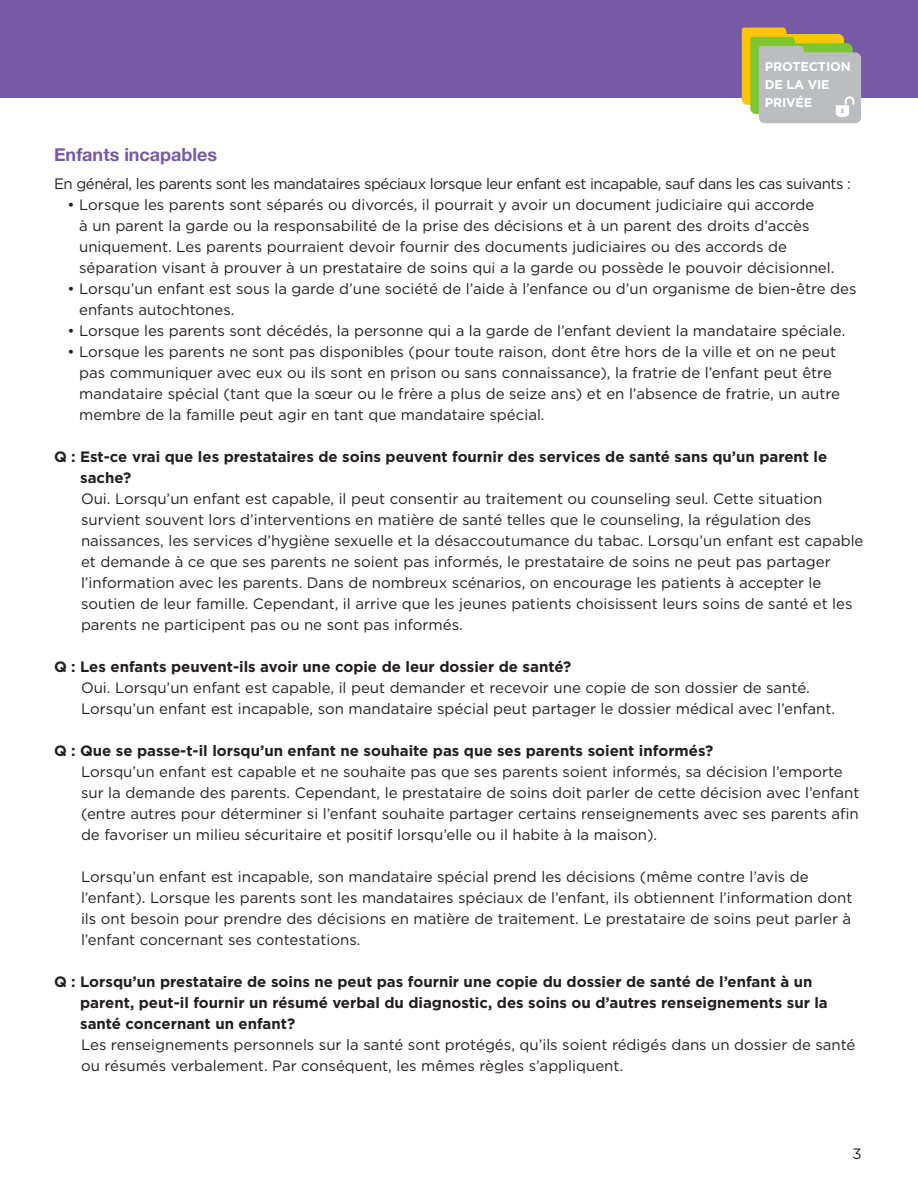
<style>
.page{position:relative;width:918px;height:1188px;background:#fff}
.page>*{position:absolute;margin:0;border:0;box-sizing:border-box;transform-origin:0 0}
.sub_head{font:700 18px "Helvetica Neue";color:#775aa6}
.Change_body_text{font:15px/21px "Gotham";color:#231f20}
.Change_body_text-2{font:700 15px/21px "Gotham";color:#231f20}
.Change_body_text-3{font:15px "Gotham";letter-spacing:-.03em;color:#231f20}
.CF_body_text{font:700 12.6px "Gotham";letter-spacing:-.01em;color:#fff}
</style>
<div class="page">
<div style="left:0;top:0;width:918px;height:97px;background:#775aa6"></div>
<svg style="left:742px;top:28px;width:119px;height:95px;background:#babb96"></svg>
<p class="CF_body_text" style="left:765px;top:59px;width:87px">PROTECTION</p>
<p class="CF_body_text" style="left:765px;top:77px;width:66px">DE LA VIE</p>
<p class="CF_body_text" style="left:765px;top:94px;width:49px">PRIVÉE</p>
<p class="sub_head" style="left:54px;top:141px;width:165px">Enfants incapables</p>
<p class="Change_body_text-3" style="left:54px;top:174px;width:799px">En général, les parents sont les mandataires spéciaux lorsque leur enfant est incapable, sauf dans les cas suivants :</p>
<p class="Change_body_text" style="left:79px;top:194px;width:757px;text-indent:-12px">• Lorsque les parents sont séparés ou divorcés, il pourrait y avoir un document judiciaire qui accorde<br>à un parent la garde ou la responsabilité de la prise des décisions et à un parent des droits d’accès uniquement. Les parents pourraient devoir fournir des documents judiciaires ou des accords de séparation visant à prouver à un prestataire de soins qui a la garde ou possède le pouvoir décisionnel.</p>
<p class="Change_body_text" style="left:79px;top:278px;width:779px;text-indent:-12px">• Lorsqu’un enfant est sous la garde d’une société de l’aide à l’enfance ou d’un organisme de bien-être des enfants autochtones.</p>
<p class="Change_body_text" style="left:68px;top:320px;width:779px">• Lorsque les parents sont décédés, la personne qui a la garde de l’enfant devient la mandataire spéciale.</p>
<p class="Change_body_text" style="left:79px;top:341px;width:762px;text-indent:-12px">• Lorsque les parents ne sont pas disponibles (pour toute raison, dont être hors de la ville et on ne peut pas communiquer avec eux ou ils sont en prison ou sans connaissance), la fratrie de l’enfant peut être mandataire spécial (tant que la sœur ou le frère a plus de seize ans) et en l’absence de fratrie, un autre membre de la famille peut agir en tant que mandataire spécial.</p>
<p class="Change_body_text-2" style="left:80px;top:446px;width:749px;text-indent:-26px">Q : Est-ce vrai que les prestataires de soins peuvent fournir des services de santé sans qu’un parent le sache?</p>
<p class="Change_body_text" style="left:81px;top:488px;width:784px">Oui. Lorsqu’un enfant est capable, il peut consentir au traitement ou counseling seul. Cette situation survient souvent lors d’interventions en matière de santé telles que le counseling, la régulation des naissances, les services d’hygiène sexuelle et la désaccoutumance du tabac. Lorsqu’un enfant est capable et demande à ce que ses parents ne soient pas informés, le prestataire de soins ne peut pas partager l’information avec les parents. Dans de nombreux scénarios, on encourage les patients à accepter le soutien de leur famille. Cependant, il arrive que les jeunes patients choisissent leurs soins de santé et les parents ne participent pas ou ne sont pas informés.</p>
<p class="Change_body_text-2" style="left:54px;top:656px;width:519px">Q : Les enfants peuvent-ils avoir une copie de leur dossier de santé?</p>
<p class="Change_body_text" style="left:81px;top:677px;width:756px">Oui. Lorsqu’un enfant est capable, il peut demander et recevoir une copie de son dossier de santé.<br>Lorsqu’un enfant est incapable, son mandataire spécial peut partager le dossier médical avec l’enfant.</p>
<p class="Change_body_text-2" style="left:54px;top:740px;width:661px">Q : Que se passe-t-il lorsqu’un enfant ne souhaite pas que ses parents soient informés?</p>
<p class="Change_body_text" style="left:81px;top:761px;width:780px">Lorsqu’un enfant est capable et ne souhaite pas que ses parents soient informés, sa décision l’emporte sur la demande des parents. Cependant, le prestataire de soins doit parler de cette décision avec l’enfant (entre autres pour déterminer si l’enfant souhaite partager certains renseignements avec ses parents afin de favoriser un milieu sécuritaire et positif lorsqu’elle ou il habite à la maison).</p>
<p class="Change_body_text" style="left:81px;top:866px;width:773px">Lorsqu’un enfant est incapable, son mandataire spécial prend les décisions (même contre l’avis de l’enfant). Lorsque les parents sont les mandataires spéciaux de l’enfant, ils obtiennent l’information dont ils ont besoin pour prendre des décisions en matière de traitement. Le prestataire de soins peut parler à l’enfant concernant ses contestations.</p>
<p class="Change_body_text-2" style="left:80px;top:971px;width:749px;text-indent:-26px">Q : Lorsqu’un prestataire de soins ne peut pas fournir une copie du dossier de santé de l’enfant à un parent, peut-il fournir un résumé verbal du diagnostic, des soins ou d’autres renseignements sur la santé concernant un enfant?</p>
<p class="Change_body_text" style="left:81px;top:1034px;width:776px">Les renseignements personnels sur la santé sont protégés, qu’ils soient rédigés dans un dossier de santé ou résumés verbalement. Par conséquent, les mêmes règles s’appliquent.</p>
<p class="Change_body_text" style="left:853px;top:1143px;width:11px">3</p>
</div>
